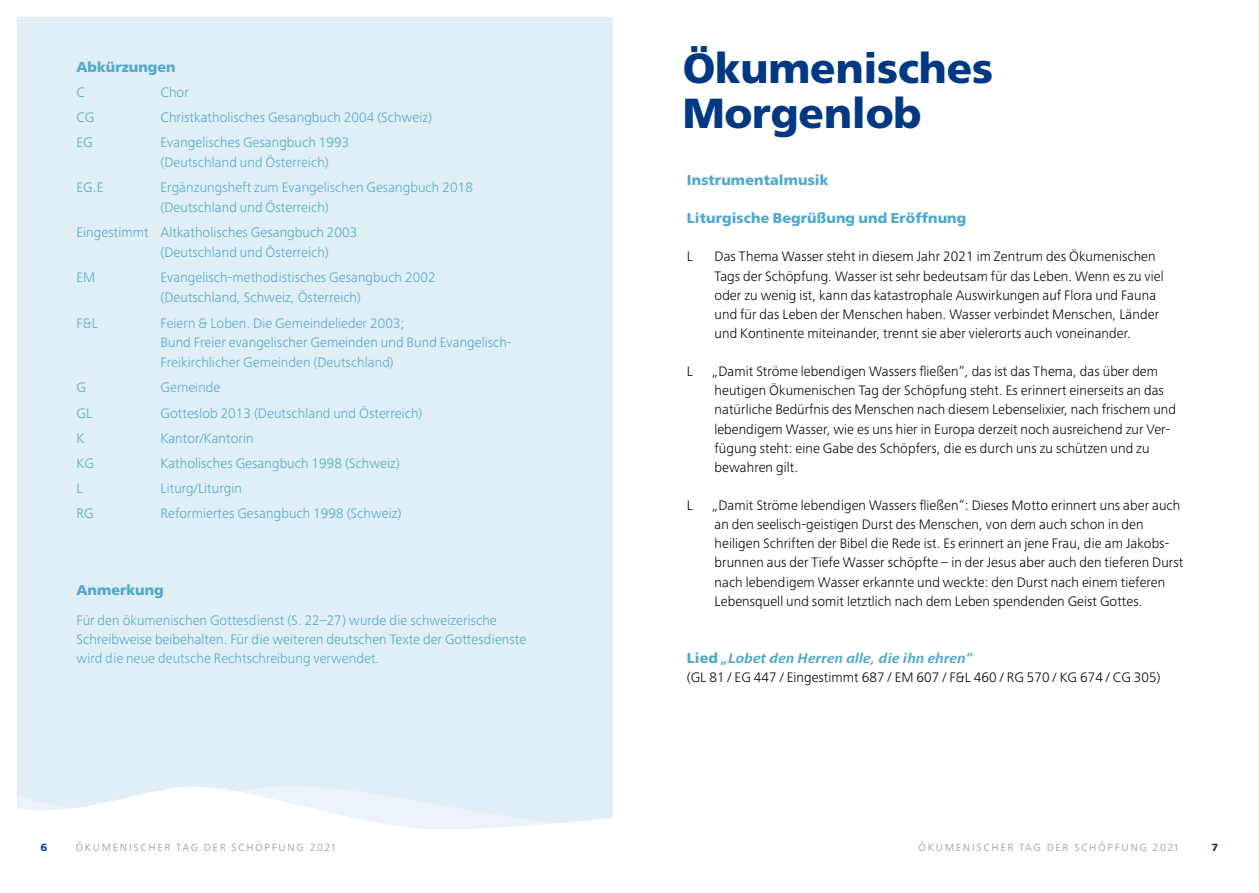
<style>
.page{position:relative;width:1259px;height:893px;background:#fff}
.page>*{position:absolute;margin:0;border:0;box-sizing:border-box;transform-origin:0 0}
.t1{font:900 42px/45px "Frutiger";letter-spacing:-.005em;color:#003882}
.t2{font:300 14.25px/19px "Frutiger Next Pro";letter-spacing:.005em;color:#000}
.t3{font:300 14.25px/20px "Frutiger Next Pro";letter-spacing:.005em;color:#4fa9cb}
.t4{font:900 14.25px "Frutiger";letter-spacing:.005em;color:#4fa9cb}
.t5{font:300 13.5px "Frutiger Next Pro";letter-spacing:.12em;color:#9c9d9f}
.t6{font:700 13.5px "Frutiger Next Pro";color:#003882}
.s1{font-family:"Frutiger";font-weight:900;color:#4fa9cb}
.s2{font-weight:700;font-style:italic;color:#4fa9cb}
</style>
<div class="page">
<div style="left:17px;top:17px;width:595px;height:824px;background:#e0eef5"></div>
<svg style="left:159px;top:786px;width:189px;height:5px"></svg>
<svg style="left:17px;top:791px;width:596px;height:50px;fill:#fff"></svg>
<p class="t4" style="left:77px;top:58px;width:101px">Abkürzungen</p>
<p class="t3" style="left:77px;top:82px;width:10px">C</p>
<p class="t3" style="left:161px;top:82px;width:30px">Chor</p>
<p class="t3" style="left:77px;top:107px;width:19px">CG</p>
<p class="t3" style="left:161px;top:107px;width:273px">Christkatholisches Gesangbuch 2004 (Schweiz)</p>
<p class="t3" style="left:77px;top:132px;width:18px">EG</p>
<p class="t3" style="left:161px;top:132px;width:190px">Evangelisches Gesangbuch 1993 (Deutschland und Österreich)</p>
<p class="t3" style="left:77px;top:178px;width:28px">EG.E</p>
<p class="t3" style="left:161px;top:178px;width:314px">Ergänzungsheft zum Evangelischen Gesangbuch 2018 (Deutschland und Österreich)</p>
<p class="t3" style="left:161px;top:223px;width:198px;text-indent:-84px">Eingestimmt Altkatholisches Gesangbuch 2003 (Deutschland und Österreich)</p>
<p class="t3" style="left:77px;top:268px;width:20px">EM</p>
<p class="t3" style="left:161px;top:268px;width:276px">Evangelisch-methodistisches Gesangbuch 2002 (Deutschland, Schweiz, Österreich)</p>
<p class="t3" style="left:77px;top:313px;width:23px">F&amp;L</p>
<p class="t3" style="left:161px;top:313px;width:352px">Feiern &amp; Loben. Die Gemeindelieder 2003;<br>Bund Freier evangelischer Gemeinden und Bund Evangelisch-<br>Freikirchlicher Gemeinden (Deutschland)</p>
<p class="t3" style="left:77px;top:378px;width:11px">G</p>
<p class="t3" style="left:161px;top:378px;width:61px">Gemeinde</p>
<p class="t3" style="left:77px;top:403px;width:17px">GL</p>
<p class="t3" style="left:161px;top:403px;width:263px">Gotteslob 2013 (Deutschland und Österreich)</p>
<p class="t3" style="left:77px;top:428px;width:10px">K</p>
<p class="t3" style="left:161px;top:428px;width:94px">Kantor/Kantorin</p>
<p class="t3" style="left:77px;top:453px;width:19px">KG</p>
<p class="t3" style="left:161px;top:453px;width:241px">Katholisches Gesangbuch 1998 (Schweiz)</p>
<p class="t3" style="left:77px;top:479px;width:8px">L</p>
<p class="t3" style="left:161px;top:479px;width:83px">Liturg/Liturgin</p>
<p class="t3" style="left:77px;top:504px;width:19px">RG</p>
<p class="t3" style="left:161px;top:504px;width:242px">Reformiertes Gesangbuch 1998 (Schweiz)</p>
<p class="t4" style="left:77px;top:582px;width:89px">Anmerkung</p>
<p class="t3" style="left:77px;top:611px;width:451px;line-height:19px">Für den ökumenischen Gottesdienst (S. 22–27) wurde die schweizerische<br>Schreibweise beibehalten. Für die weiteren deutschen Texte der Gottesdienste wird die neue deutsche Rechtschreibung verwendet.</p>
<h1 class="t1" style="left:682px;top:45px;width:312px">Ökumenisches<br>Morgenlob</h1>
<p class="t4" style="left:687px;top:171px;width:143px">Instrumentalmusik</p>
<p class="t4" style="left:687px;top:210px;width:281px">Liturgische Begrüßung und Eröffnung</p>
<p class="t2" style="left:687px;top:247px;width:8px">L</p>
<p class="t2" style="left:714px;top:247px;width:450px">Das Thema Wasser steht in diesem Jahr 2021 im Zentrum des Ökumenischen Tags der Schöpfung. Wasser ist sehr bedeutsam für das Leben. Wenn es zu viel oder zu wenig ist, kann das katastrophale Auswirkungen auf Flora und Fauna und für das Leben der Menschen haben. Wasser verbindet Menschen, Länder und Kontinente miteinander, trennt sie aber vielerorts auch voneinander.</p>
<p class="t2" style="left:687px;top:362px;width:8px">L</p>
<p class="t2" style="left:712px;top:362px;width:465px">„Damit Ströme lebendigen Wassers fließen“, das ist das Thema, das über dem heutigen Ökumenischen Tag der Schöpfung steht. Es erinnert einerseits an das natürliche Bedürfnis des Menschen nach diesem Lebenselixier, nach frischem und lebendigem Wasser, wie es uns hier in Europa derzeit noch ausreichend zur Ver&shy;fügung steht: eine Gabe des Schöpfers, die es durch uns zu schützen und zu bewahren gilt.</p>
<p class="t2" style="left:687px;top:496px;width:8px">L</p>
<p class="t2" style="left:712px;top:496px;width:472px">„Damit Ströme lebendigen Wassers fließen“: Dieses Motto erinnert uns aber auch an den seelisch-geistigen Durst des Menschen, von dem auch schon in den heiligen Schriften der Bibel die Rede ist. Es erinnert an jene Frau, die am Jakobs&shy;brunnen aus der Tiefe Wasser schöpfte – in der Jesus aber auch den tieferen Durst nach lebendigem Wasser erkannte und weckte: den Durst nach einem tieferen Lebensquell und somit letztlich nach dem Leben spendenden Geist Gottes.</p>
<p class="t2" style="left:687px;top:649px;width:475px"><span class="s1">Lied</span> <span class="s2">„Lobet den Herren alle, die ihn ehren“<br></span>(GL 81 / EG 447 / Eingestimmt 687 / EM 607 / F&amp;L 460 / RG 570 / KG 674 / CG 305)</p>
<p class="t6" style="left:40px;top:839px;width:8px">6</p>
<p class="t5" style="left:75px;top:839px;width:262px">ökumenischer tag der schöpfung 2021</p>
<p class="t5" style="left:918px;top:839px;width:262px">ökumenischer tag der schöpfung 2021</p>
<p class="t6" style="left:1211px;top:839px;width:8px">7</p>
</div>
